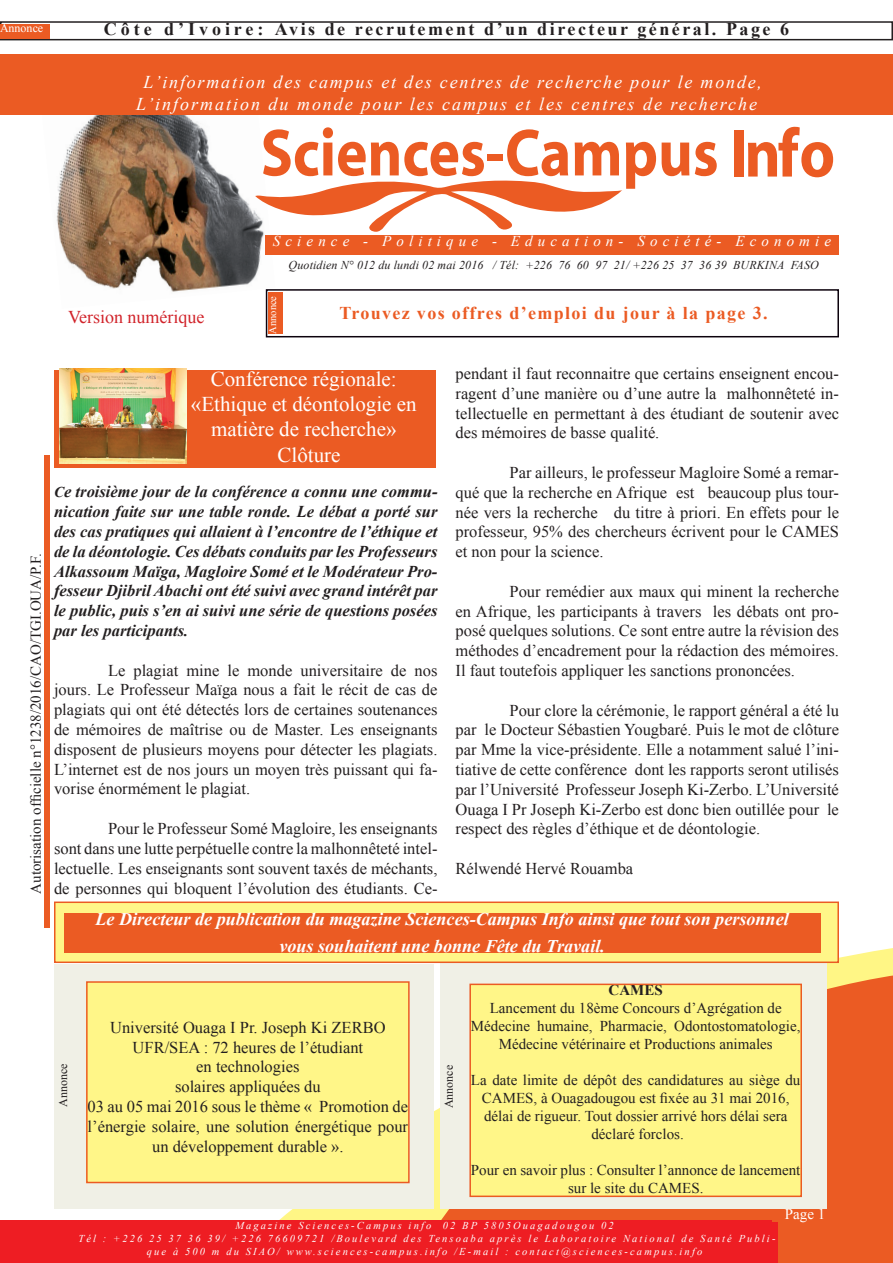
<style>
.page{position:relative;width:893px;height:1263px;background:#fff}
.page>*{position:absolute;margin:0;border:0;box-sizing:border-box;transform-origin:0 0}
.t1{font:700 22.5px/27px "Vijaya";color:#fff;text-align:center}
.t2{font:21px/25.2px "Times New Roman";color:#fff;text-align:center}
.t3{font:italic 18px/21.6px "Times New Roman";letter-spacing:.1em;color:#fff;text-align:center}
.t4{font:700 18px "Times New Roman";letter-spacing:.14em;color:#231f20}
.t5{font:700 18px "Times New Roman";letter-spacing:.075em;color:#eb5b23}
.t6{font:18px "Times New Roman";color:#d1232a}
.t7{font:16.5px/19.8px "Times New Roman";color:#231f20;text-align:justify}
.t8{font:italic 700 16.5px/19.8px "Times New Roman";color:#231f20;text-align:justify}
.t9{font:15px/18px "Times New Roman";color:#231f20;text-align:center}
.t10{font:italic 15px "Times New Roman";letter-spacing:.34em;color:#fff}
.t11{font:15px "Times New Roman";color:#fff}
.t12{font:700 15px "Times New Roman";color:#231f20}
.t13{font:italic 12px "Times New Roman";letter-spacing:.01em;color:#231f20}
.t14{font:12px "Times New Roman";color:#231f20}
.t15{font:12px "Times New Roman";color:#fff}
.t16{font:italic 10.5px/12.6px "Times New Roman";letter-spacing:.2em;color:#fff;text-align:center}
.t17{font:10.5px "Times New Roman";color:#fff}
.s1{font-size:15px}
</style>
<div class="page">
<svg style="left:414px;top:975px;width:479px;height:288px;fill:#eb5b23"></svg>
<div style="left:54px;top:370px;width:382px;height:98px;background:linear-gradient(to bottom,#eb5b23,#eb5b23)"></div>
<div style="left:266px;top:289px;width:573px;height:48px;background:#fff;border:2px solid #0c020d"></div>
<div style="left:0;top:1220px;width:771px;height:43px;background:#ee1d23"></div>
<img style="left:56px;top:115px;width:219px;height:194px">
<svg style="left:255px;top:127px;width:401px;height:106px"></svg>
<svg style="left:662px;top:143px;width:27px;height:33px"></svg>
<svg style="left:695px;top:142px;width:22px;height:34px"></svg>
<div style="left:734px;top:130px;width:9px;height:47px;background:#eb5b23"></div>
<svg style="left:748px;top:127px;width:85px;height:50px"></svg>
<div style="left:0;top:54px;width:893px;height:61px;background:#eb5b23"></div>
<div style="left:265px;top:235px;width:574px;height:20px;background:#eb5b23"></div>
<div style="left:71px;top:1222px;width:707px;height:41px;background:#ee1d23"></div>
<div style="left:45px;top:455px;width:5px;height:473px;background:#eb5b23"></div>
<svg style="left:0;top:21px;width:893px;height:20px"></svg>
<div style="left:0;top:24px;width:50px;height:14px;background:#eb5b23"></div>
<div style="left:269px;top:292px;width:14px;height:42px;background:#eb5b23"></div>
<div style="left:176px;top:371px;width:255px;height:97px;background:#eb5b23"></div>
<div style="left:441px;top:963px;width:386px;height:246px;background:#f0f0e6"></div>
<div style="left:54px;top:964px;width:380px;height:245px;background:#f0f0e6"></div>
<div style="left:470px;top:984px;width:331px;height:212px;background:#fff688"></div>
<div style="left:469px;top:983px;width:333px;height:214px;border:2px solid #eb5b23"></div>
<div style="left:87px;top:982px;width:322px;height:200px;background:#fff688"></div>
<div style="left:86px;top:981px;width:324px;height:202px;border:2px solid #eb5b23"></div>
<img style="left:60px;top:368px;width:127px;height:95px">
<div style="left:54px;top:901px;width:785px;height:62px;background:#fff688;border:2px solid #eb5b23"></div>
<div style="left:64px;top:913px;width:757px;height:39px;background:#eb5b23"></div>
<p class="t15" style="left:0;top:20px;width:45px">Annonce</p>
<p class="t4" style="left:104px;top:16px;width:687px">Côte d’Ivoire: Avis de recrutement d’un directeur général. Page 6</p>
<p class="t3" style="left:136px;top:71px;width:628px">L’information des campus et des centres de recherche pour le monde,<br>L’information du monde pour les campus et les centres de recherche</p>
<p class="t10" style="left:273px;top:230px;width:560px">Science - Politique - Education- Société- Economie</p>
<p class="t9" style="left:26px;top:894px;width:342px;rotate:-90deg">Autorisation officielle n°1238/2016/CAO/TGI.OUA/P.F.</p>
<p class="t13" style="left:289px;top:256px;width:532px">Quotidien N° 012 du lundi 02 mai 2016 / Tél: +226 76 60 97 21/ +226 25 37 36 39 BURKINA FASO</p>
<p class="t17" style="left:265px;top:334px;width:39px;rotate:-90deg">Annonce</p>
<p class="t5" style="left:339px;top:300px;width:430px">Trouvez vos offres d’emploi du jour à la page 3.</p>
<p class="t2" style="left:191px;top:366px;width:227px">Conférence régionale: «Ethique et déontologie en matière de recherche»<br>Clôture</p>
<p class="t6" style="left:68px;top:304px;width:138px">Version numérique</p>
<p class="t7" style="left:455px;top:363px;width:385px">pendant il faut reconnaitre que certains enseignent encou&shy;ragent d’une manière ou d’une autre la malhonnêteté in&shy;tellectuelle en permettant à des étudiant de soutenir avec des mémoires de basse qualité.</p>
<p class="t7" style="left:455px;top:462px;width:385px;text-indent:54px">Par ailleurs, le professeur Magloire Somé a remar&shy;qué que la recherche en Afrique est beaucoup plus tour&shy;née vers la recherche du titre à priori. En effets pour le professeur, 95% des chercheurs écrivent pour le CAMES et non pour la science.</p>
<p class="t7" style="left:455px;top:581px;width:385px;text-indent:54px">Pour remédier aux maux qui minent la recherche en Afrique, les participants à travers les débats ont pro&shy;posé quelques solutions. Ce sont entre autre la révision des méthodes d’encadrement pour la rédaction des mémoires.<br>Il faut toutefois appliquer les sanctions prononcées.</p>
<p class="t7" style="left:455px;top:700px;width:385px;text-indent:54px">Pour clore la cérémonie, le rapport général a été lu par le Docteur Sébastien Yougbaré. Puis le mot de clôture par Mme la vice-présidente. Elle a notamment salué l’ini&shy;tiative de cette conférence dont les rapports seront utilisés par l’Université Professeur Joseph Ki-Zerbo. L’Université Ouaga I Pr Joseph Ki-Zerbo est donc bien outillée pour le respect des règles d’éthique et de déontologie.</p>
<p class="t7" style="left:455px;top:858px;width:179px">Rélwendé Hervé Rouamba</p>
<p class="t8" style="left:54px;top:482px;width:385px"><span class="s1">C</span>e troisième jour de la conférence a connu une commu&shy;nication faite sur une table ronde. Le débat a porté sur des cas pratiques qui allaient à l’encontre de l’éthique et de la déontologie. Ces débats conduits par les Professeurs Alkassoum Maïga, Magloire Somé et le Modérateur Pro&shy;fesseur Djibril Abachi ont été suivi avec grand intérêt par le public, puis s’en ai suivi une série de questions posées par les participants.</p>
<p class="t7" style="left:54px;top:660px;width:385px;text-indent:54px">Le plagiat mine le monde universitaire de nos jours. Le Professeur Maïga nous a fait le récit de cas de plagiats qui ont été détectés lors de certaines soutenances de mémoires de maîtrise ou de Master. Les enseignants disposent de plusieurs moyens pour détecter les plagiats.<br>L’internet est de nos jours un moyen très puissant qui fa&shy;vorise énormément le plagiat.</p>
<p class="t7" style="left:54px;top:818px;width:385px;text-indent:54px">Pour le Professeur Somé Magloire, les enseignants sont dans une lutte perpétuelle contre la malhonnêteté intel&shy;lectuelle. Les enseignants sont souvent taxés de méchants, de personnes qui bloquent l’évolution des étudiants. Ce-</p>
<h1 class="t1" style="left:96px;top:903px;width:695px">Le Directeur de publication du magazine Sciences-Campus Info ainsi que tout son personnel vous souhaitent une bonne Fête du Travail.</h1>
<p class="t7" style="left:88px;top:1017px;width:322px;text-align:center">Université Ouaga I Pr. Joseph Ki ZERBO UFR/SEA : 72 heures de l’étudiant<br>en technologies<br>solaires appliquées du<br>03 au 05 mai 2016 sous le thème « Promotion de l’énergie solaire, une solution énergétique pour un développement durable ».</p>
<p class="t14" style="left:55px;top:1107px;width:45px;rotate:-90deg">Annonce</p>
<p class="t14" style="left:440px;top:1108px;width:45px;rotate:-90deg">Annonce</p>
<p class="t12" style="left:609px;top:979px;width:56px">CAMES</p>
<p class="t9" style="left:471px;top:999px;width:331px">Lancement du 18ème Concours d’Agrégation de<br>Médecine humaine, Pharmacie, Odontostomatologie,<br>Médecine vétérinaire et Productions animales</p>
<p class="t9" style="left:471px;top:1071px;width:331px">La date limite de dépôt des candidatures au siège du CAMES, à Ouagadougou est fixée au 31 mai 2016, délai de rigueur. Tout dossier arrivé hors délai sera déclaré forclos.</p>
<p class="t9" style="left:471px;top:1161px;width:331px">Pour en savoir plus : Consulter l’annonce de lancement sur le site du CAMES.</p>
<p class="t16" style="left:78px;top:1219px;width:699px">Magazine Sciences-Campus info 02 BP 5805Ouagadougou 02<br>Tél : +226 25 37 36 39/ +226 76609721 /Boulevard des Tensoaba après le Laboratoire National de Santé Publi&shy;que à 500 m du SIAO/ www.sciences-campus.info /E-mail : contact@sciences-campus.info</p>
<p class="t11" style="left:785px;top:1204px;width:42px">Page 1</p>
</div>
